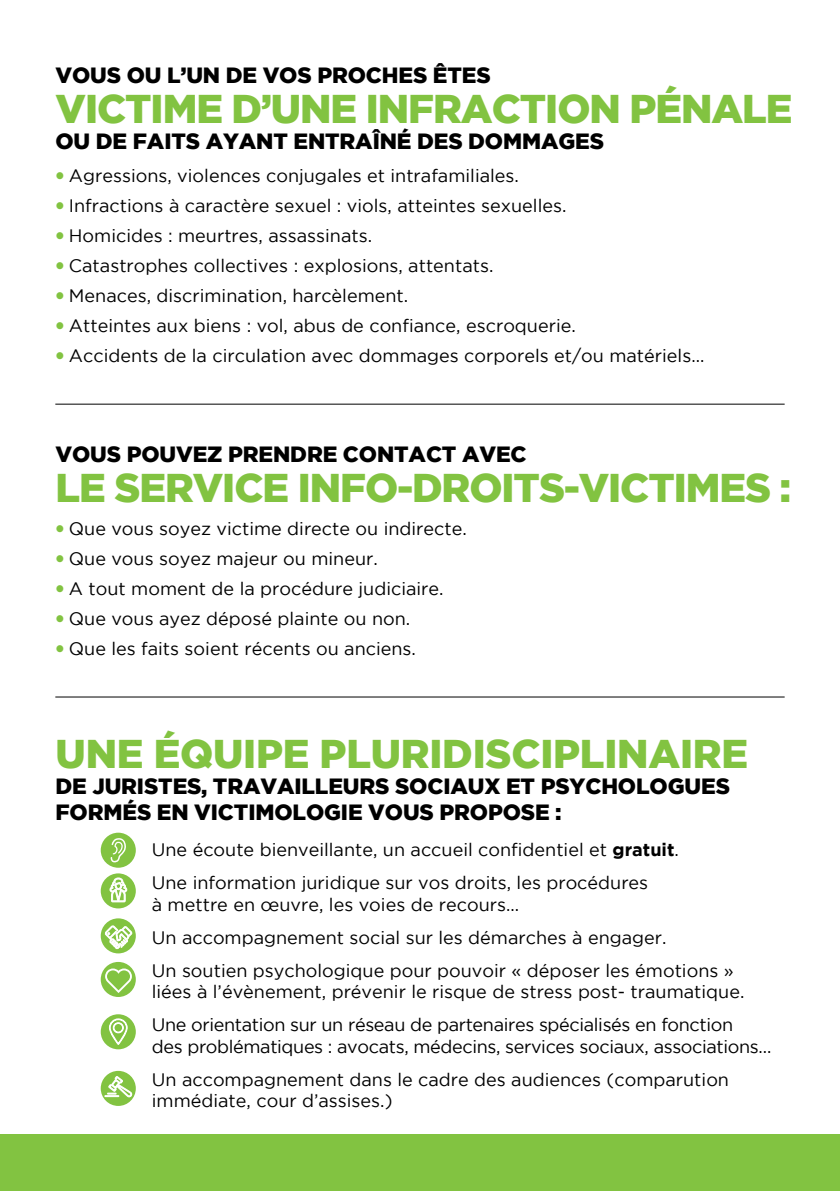
<style>
.page{position:relative;width:840px;height:1191px;background:#fff}
.page>*{position:absolute;margin:0;border:0;box-sizing:border-box;transform-origin:0 0}
.t1{font:900 40px "Gotham";letter-spacing:-.025em;color:#82c341}
.t2{font:900 40px "Gotham";letter-spacing:-.005em;color:#82c341}
.t3{font:900 22px/26px "Gotham";letter-spacing:-.005em;color:#000}
.t4{font:18px/33px "Gotham";color:#000}
.t5{font:18px/33px "Gotham";letter-spacing:-.02em;color:#000}
.s1{font-family:"Gotham Ultra";color:#82c341}
.s2{font-weight:700}
</style>
<div class="page">
<div style="left:0;top:1134px;width:839px;height:57px;background:#82c341"></div>
<hr style="left:55px;top:696px;width:729px;height:1px;background:#000">
<hr style="left:55px;top:404px;width:729px;height:1px;background:#000">
<div style="left:101px;top:832px;width:35px;height:35px;background:#82c341;border-radius:50%"></div>
<div style="left:101px;top:873px;width:35px;height:35px;background:#82c341;border-radius:50%"></div>
<div style="left:101px;top:918px;width:35px;height:35px;background:#82c341;border-radius:50%"></div>
<div style="left:101px;top:962px;width:35px;height:35px;background:#82c341;border-radius:50%"></div>
<div style="left:101px;top:1014px;width:35px;height:35px;background:#82c341;border-radius:50%"></div>
<svg style="left:101px;top:1070px;width:35px;height:36px"></svg>
<svg style="left:110px;top:838px;width:16px;height:24px"></svg>
<svg style="left:110px;top:878px;width:17px;height:24px"></svg>
<svg style="left:105px;top:1076px;width:27px;height:21px"></svg>
<svg style="left:105px;top:925px;width:27px;height:23px"></svg>
<svg style="left:109px;top:1018px;width:19px;height:27px"></svg>
<svg style="left:105px;top:968px;width:27px;height:25px"></svg>
<p class="t3" style="left:55px;top:61px;width:436px">VOUS OU L’UN DE VOS PROCHES ÊTES</p>
<h1 class="t1" style="left:56px;top:85px;width:738px">VICTIME D’UNE INFRACTION PÉNALE</h1>
<p class="t3" style="left:55px;top:127px;width:550px">OU DE FAITS AYANT ENTRAÎNÉ DES DOMMAGES</p>
<p class="t4" style="left:55px;top:159px;width:465px"><span class="s1">•</span> Agressions, violences conjugales et intrafamiliales.</p>
<p class="t4" style="left:55px;top:189px;width:512px"><span class="s1">•</span> Infractions à caractère sexuel : viols, atteintes sexuelles.</p>
<p class="t4" style="left:55px;top:219px;width:318px"><span class="s1">•</span> Homicides : meurtres, assassinats.</p>
<p class="t4" style="left:55px;top:249px;width:439px"><span class="s1">•</span> Catastrophes collectives : explosions, attentats.</p>
<p class="t4" style="left:55px;top:279px;width:354px"><span class="s1">•</span> Menaces, discrimination, harcèlement.</p>
<p class="t4" style="left:55px;top:309px;width:521px"><span class="s1">•</span> Atteintes aux biens : vol, abus de confiance, escroquerie.</p>
<p class="t4" style="left:55px;top:339px;width:650px"><span class="s1">•</span> Accidents de la circulation avec dommages corporels et/ou matériels…</p>
<p class="t3" style="left:55px;top:440px;width:472px">VOUS POUVEZ PRENDRE CONTACT AVEC</p>
<h1 class="t1" style="left:56px;top:464px;width:736px">LE SERVICE INFO-DROITS-VICTIMES :</h1>
<p class="t4" style="left:55px;top:512px;width:413px"><span class="s1">•</span> Que vous soyez victime directe ou indirecte.</p>
<p class="t4" style="left:55px;top:542px;width:324px"><span class="s1">•</span> Que vous soyez majeur ou mineur.</p>
<p class="t4" style="left:55px;top:572px;width:389px"><span class="s1">•</span> A tout moment de la procédure judiciaire.</p>
<p class="t4" style="left:55px;top:602px;width:356px"><span class="s1">•</span> Que vous ayez déposé plainte ou non.</p>
<p class="t4" style="left:55px;top:632px;width:362px"><span class="s1">•</span> Que les faits soient récents ou anciens.</p>
<h1 class="t2" style="left:56px;top:730px;width:693px">UNE ÉQUIPE PLURIDISCIPLINAIRE</h1>
<p class="t3" style="left:55px;top:772px;width:675px">DE JURISTES, TRAVAILLEURS SOCIAUX ET PSYCHOLOGUES<br>FORMÉS EN VICTIMOLOGIE VOUS PROPOSE :</p>
<p class="t4" style="left:152px;top:833px;width:528px">Une écoute bienveillante, un accueil confidentiel et <span class="s2">gratuit</span>.<br>Une information juridique sur vos droits, les procédures</p>
<p class="t4" style="left:152px;top:887px;width:583px">à mettre en œuvre, les voies de recours…<br>Un accompagnement social sur les démarches à engager.<br>Un soutien psychologique pour pouvoir « déposer les émotions »</p>
<p class="t5" style="left:152px;top:975px;width:593px">liées à l’évènement, prévenir le risque de stress post- traumatique.<br>Une orientation sur un réseau de partenaires spécialisés en fonction</p>
<p class="t5" style="left:152px;top:1029px;width:621px">des problématiques : avocats, médecins, services sociaux, associations…<br>Un accompagnement dans le cadre des audiences (comparution</p>
<p class="t4" style="left:152px;top:1084px;width:242px">immédiate, cour d’assises.)</p>
</div>
